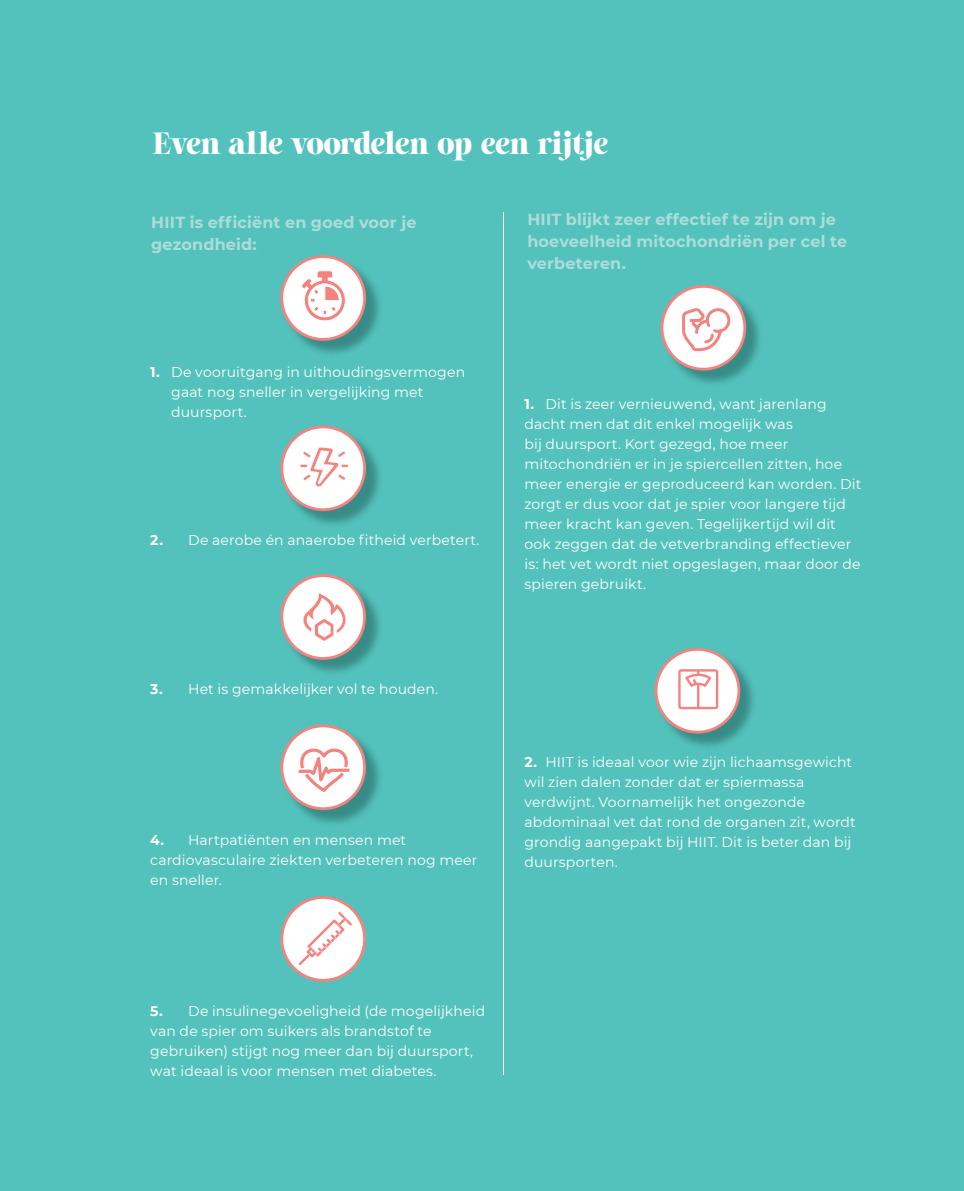
<style>
.page{position:relative;width:964px;height:1191px;background:#54c2bc}
.page>*{position:absolute;margin:0;border:0;box-sizing:border-box;transform-origin:0 0}
.t1{font:900 28px "Sharpe";letter-spacing:-.015em;color:#fff}
.t2{font:700 16px/22px "Montserrat";letter-spacing:.01em;color:#adddda}
.t3{font:14px/20px "Montserrat";letter-spacing:.01em;color:#fff}
.s1{font-weight:700}
</style>
<div class="page">
<hr style="left:503px;top:213px;width:1px;height:861px;background:#fff">
<svg style="left:280px;top:255px;width:86px;height:86px;background:#d4d5d3"></svg>
<svg style="left:280px;top:574px;width:86px;height:86px;background:#d4d9d7"></svg>
<svg style="left:280px;top:425px;width:86px;height:86px;background:#d5dad8"></svg>
<svg style="left:280px;top:724px;width:86px;height:86px;background:#d4d6d4"></svg>
<svg style="left:280px;top:896px;width:86px;height:85px"></svg>
<img style="left:681px;top:305px;width:79px;height:79px">
<svg style="left:660px;top:285px;width:86px;height:85px;background:#d6d7d5"></svg>
<img style="left:675px;top:668px;width:79px;height:79px">
<svg style="left:655px;top:648px;width:85px;height:85px;background:#d7d9d7"></svg>
<hr style="left:697px;top:684px;width:2px;height:24px;background:#f3837e">
<h1 class="t1" style="left:153px;top:124px;width:457px">Even alle voordelen op een rijtje</h1>
<p class="t2" style="left:151px;top:211px;width:267px">HIIT is efficiënt en goed voor je gezondheid:</p>
<p class="t3" style="left:171px;top:361px;width:295px;text-indent:-21px"><span class="s1">1.</span> De vooruitgang in uithoudingsvermogen gaat nog sneller in vergelijking met duursport.</p>
<p class="t3" style="left:150px;top:529px;width:331px"><span class="s1">2.</span> De aerobe én anaerobe fitheid verbetert.</p>
<p class="t3" style="left:150px;top:679px;width:290px"><span class="s1">3.</span> Het is gemakkelijker vol te houden.</p>
<p class="t3" style="left:150px;top:829px;width:329px"><span class="s1">4.</span> Hartpatiënten en mensen met cardiovasculaire ziekten verbeteren nog meer en sneller.</p>
<p class="t2" style="left:527px;top:208px;width:321px">HIIT blijkt zeer effectief te zijn om je hoeveelheid mitochondriën per cel te verbeteren.</p>
<p class="t3" style="left:524px;top:394px;width:338px"><span class="s1">1.</span> Dit is zeer vernieuwend, want jarenlang dacht men dat dit enkel mogelijk was<br>bij duursport. Kort gezegd, hoe meer mitochondriën er in je spiercellen zitten, hoe meer energie er geproduceerd kan worden. Dit zorgt er dus voor dat je spier voor langere tijd meer kracht kan geven. Tegelijkertijd wil dit ook zeggen dat de vetverbranding effectiever is: het vet wordt niet opgeslagen, maar door de spieren gebruikt.</p>
<p class="t3" style="left:524px;top:751px;width:333px"><span class="s1">2.</span> HIIT is ideaal voor wie zijn lichaamsgewicht wil zien dalen zonder dat er spiermassa verdwijnt. Voornamelijk het ongezonde abdominaal vet dat rond de organen zit, wordt grondig aangepakt bij HIIT. Dit is beter dan bij duursporten.</p>
<p class="t3" style="left:150px;top:1000px;width:336px"><span class="s1">5.</span> De insulinegevoeligheid (de mogelijkheid van de spier om suikers als brandstof te gebruiken) stijgt nog meer dan bij duursport, wat ideaal is voor mensen met diabetes.</p>
</div>
